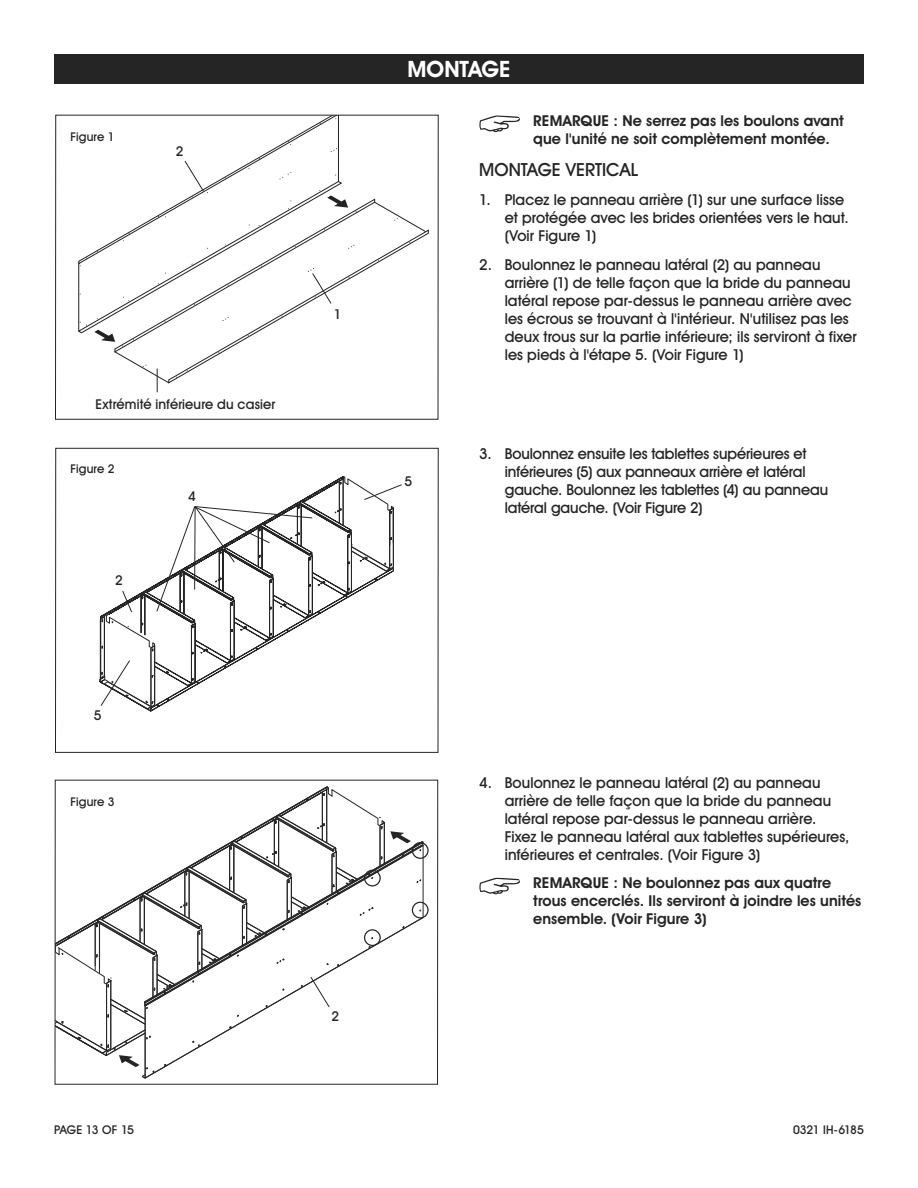
<style>
.page{position:relative;width:918px;height:1188px;background:#fff}
.page>*{position:absolute;margin:0;border:0;box-sizing:border-box;transform-origin:0 0}
.t1{font:700 22.5px "Uline Two Knine";color:#fff}
.t2{font:18px "Uline Two Knine";letter-spacing:-.005em;color:#252525}
.t3{font:15px/18px "Uline Two Knine";letter-spacing:.005em;color:#252525}
.t4{font:700 15px/18px "Uline Two Knine";letter-spacing:.005em;color:#252525}
.t5{font:13.5px "Uline Two Knine";letter-spacing:.01em;color:#252525}
.t6{font:12px "Uline Two Knine";color:#252525}
.t7{font:12px "Uline Two Knine";letter-spacing:-.02em;color:#252525}
</style>
<div class="page">
<div style="left:54px;top:54px;width:810px;height:30px;background:#252525"></div>
<svg style="left:479px;top:115px;width:41px;height:17px"></svg>
<svg style="left:479px;top:878px;width:41px;height:17px"></svg>
<div style="left:55px;top:448px;width:384px;height:305px;border:1px solid #252525"></div>
<svg style="left:100px;top:476px;width:302px;height:234px"></svg>
<svg style="left:78px;top:115px;width:351px;height:277px"></svg>
<svg style="left:55px;top:786px;width:374px;height:293px"></svg>
<p class="t6" style="left:70px;top:129px;width:46px">Figure 1</p>
<p class="t5" style="left:176px;top:143px;width:9px">2</p>
<p class="t5" style="left:96px;top:396px;width:181px">Extrémité inférieure du casier</p>
<p class="t6" style="left:70px;top:462px;width:46px">Figure 2</p>
<p class="t5" style="left:115px;top:572px;width:9px">2</p>
<p class="t5" style="left:94px;top:707px;width:9px">5</p>
<p class="t6" style="left:70px;top:795px;width:46px">Figure 3</p>
<p class="t5" style="left:188px;top:488px;width:9px">4</p>
<p class="t5" style="left:334px;top:306px;width:9px">1</p>
<p class="t5" style="left:332px;top:1008px;width:9px">2</p>
<h1 class="t1" style="left:407px;top:56px;width:105px">MONTAGE</h1>
<p class="t5" style="left:405px;top:473px;width:9px">5</p>
<p class="t4" style="left:533px;top:112px;width:312px">REMARQUE : Ne serrez pas les boulons avant que l'unité ne soit complètement montée.</p>
<p class="t2" style="left:479px;top:159px;width:161px">MONTAGE VERTICAL</p>
<p class="t3" style="left:505px;top:191px;width:346px;text-indent:-26px">1. Placez le panneau arrière (1) sur une surface lisse et protégée avec les brides orientées vers le haut. (Voir Figure 1)</p>
<p class="t3" style="left:505px;top:256px;width:353px;text-indent:-26px">2. Boulonnez le panneau latéral (2) au panneau arrière (1) de telle façon que la bride du panneau latéral repose par-dessus le panneau arrière avec les écrous se trouvant à l'intérieur. N'utilisez pas les deux trous sur la partie inférieure; ils serviront à fixer les pieds à l'étape 5. (Voir Figure 1)</p>
<p class="t3" style="left:505px;top:445px;width:325px;text-indent:-26px">3. Boulonnez ensuite les tablettes supérieures et inférieures (5) aux panneaux arrière et latéral gauche. Boulonnez les tablettes (4) au panneau latéral gauche. (Voir Figure 2)</p>
<p class="t3" style="left:505px;top:773px;width:346px;text-indent:-26px">4. Boulonnez le panneau latéral (2) au panneau arrière de telle façon que la bride du panneau latéral repose par-dessus le panneau arrière.<br>Fixez le panneau latéral aux tablettes supérieures, inférieures et centrales. (Voir Figure 3)</p>
<p class="t4" style="left:533px;top:874px;width:330px">REMARQUE : Ne boulonnez pas aux quatre trous encerclés. Ils serviront à joindre les unités ensemble. (Voir Figure 3)</p>
<p class="t7" style="left:54px;top:1122px;width:82px">PAGE 13 OF 15</p>
<p class="t6" style="left:793px;top:1122px;width:72px">0321 IH-6185</p>
</div>
